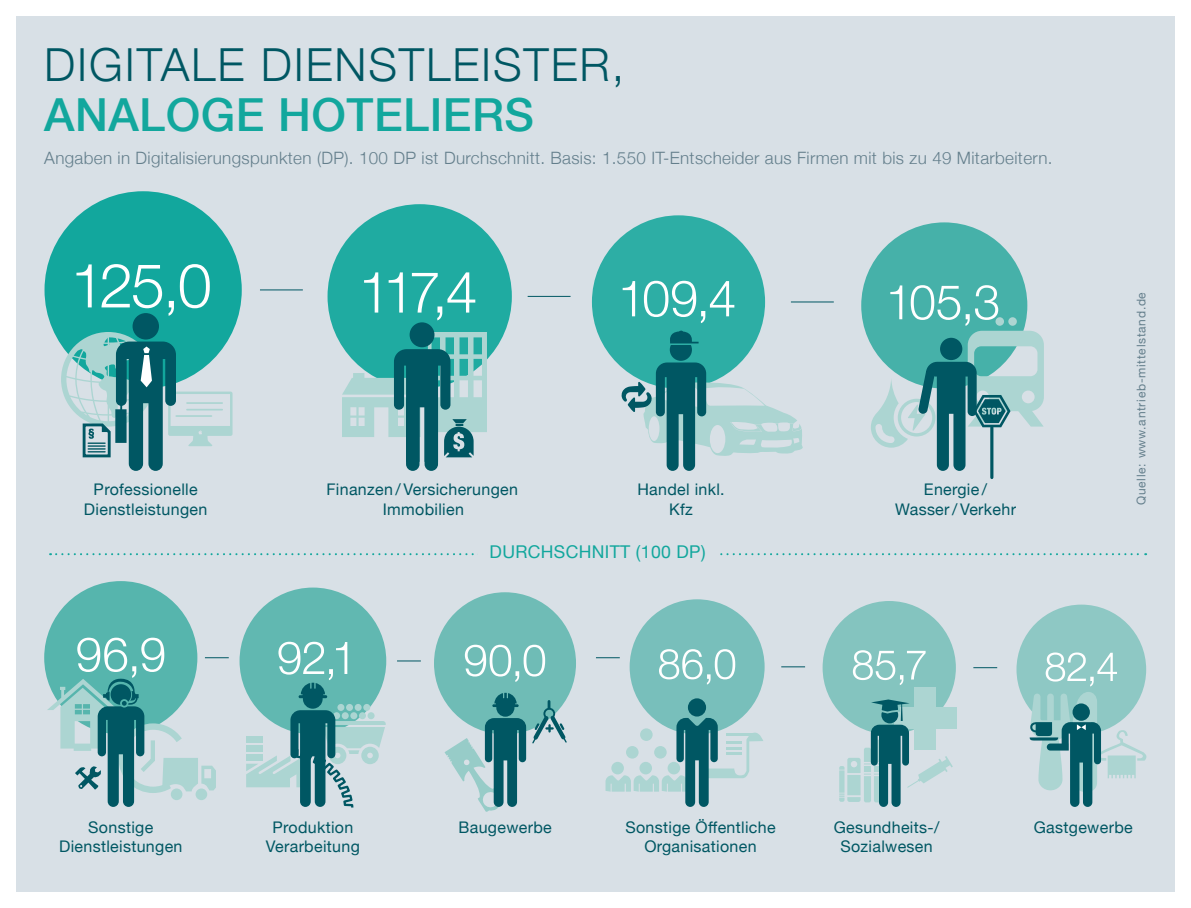
<style>
.page{position:relative;width:1191px;height:908px;background:#fff}
.page>*{position:absolute;margin:0;border:0;box-sizing:border-box;transform-origin:0 0}
.t1{font:300 45.6px "Helvetica Neue";letter-spacing:.04em;color:#005763}
.t2{font:500 45.6px "Helvetica Neue";letter-spacing:.01em;color:#12a79d}
.t3{font:17.6px "Helvetica Neue";letter-spacing:.02em;color:#12a79d}
.t4{font:300 17px "Helvetica Neue";letter-spacing:.02em;color:#647f8c}
.t5{font:16px/19.2px "Helvetica Neue";letter-spacing:.02em;color:#005763;text-align:center}
.t6{font:12px "Helvetica Neue";letter-spacing:.06em;color:#647f8c}
</style>
<div class="page">
<div style="left:16px;top:16px;width:1158px;height:875px;background:#d8e0e6"></div>
<div style="left:44px;top:581px;width:153px;height:153px;background:#56b5ad;border-radius:50%"></div>
<div style="left:327px;top:204px;width:185px;height:184px;background:#1faba1;border-radius:50%"></div>
<div style="left:592px;top:215px;width:173px;height:173px;background:#2daea5;border-radius:50%"></div>
<svg style="left:622px;top:280px;width:112px;height:43px"></svg>
<hr style="left:527px;top:296px;width:43px;height:1px;background:#005763">
<hr style="left:260px;top:289px;width:43px;height:1px;background:#005763">
<hr style="left:791px;top:301px;width:42px;height:1px;background:#005763">
<div style="left:45px;top:191px;width:197px;height:197px;background:#12a79d;border-radius:50%"></div>
<div style="left:861px;top:222px;width:166px;height:166px;background:#46b1a9;border-radius:50%"></div>
<svg style="left:50px;top:553px;width:1096px;height:2px"></svg>
<div style="left:482px;top:536px;width:230px;height:33px;background:#d8e0e6"></div>
<svg style="left:621px;top:329px;width:181px;height:141px"></svg>
<div style="left:239px;top:587px;width:147px;height:147px;background:#61b8b1;border-radius:50%"></div>
<div style="left:434px;top:592px;width:142px;height:142px;background:#6fbcb6;border-radius:50%"></div>
<svg style="left:465px;top:644px;width:80px;height:37px"></svg>
<div style="left:822px;top:600px;width:134px;height:134px;background:#84c4bf;border-radius:50%"></div>
<svg style="left:853px;top:650px;width:72px;height:34px"></svg>
<div style="left:1016px;top:604px;width:130px;height:130px;background:#8ec8c4;border-radius:50%"></div>
<svg style="left:397px;top:660px;width:24px;height:1px"></svg>
<svg style="left:596px;top:657px;width:24px;height:1px"></svg>
<svg style="left:781px;top:666px;width:24px;height:1px"></svg>
<svg style="left:973px;top:667px;width:24px;height:1px"></svg>
<div style="left:629px;top:599px;width:135px;height:135px;background:#78bfbb;border-radius:50%"></div>
<svg style="left:659px;top:649px;width:76px;height:35px"></svg>
<div style="left:914px;top:686px;width:22px;height:63px;background:#acd5d2"></div>
<div style="left:894px;top:707px;width:62px;height:21px;background:#acd5d2"></div>
<svg style="left:839px;top:699px;width:114px;height:107px"></svg>
<svg style="left:605px;top:698px;width:158px;height:108px"></svg>
<hr style="left:990px;top:427px;width:3px;height:50px;background:#005763">
<svg style="left:871px;top:285px;width:173px;height:185px"></svg>
<svg style="left:444px;top:692px;width:125px;height:119px"></svg>
<svg style="left:1029px;top:652px;width:118px;height:154px"></svg>
<svg style="left:246px;top:641px;width:140px;height:166px"></svg>
<svg style="left:61px;top:264px;width:171px;height:206px"></svg>
<svg style="left:47px;top:637px;width:182px;height:169px"></svg>
<div style="left:121px;top:699px;width:7px;height:7px;background:#005763;border-radius:50%"></div>
<div style="left:120px;top:698px;width:8px;height:9px;border:2px solid #56b5ad;border-radius:50%"></div>
<svg style="left:342px;top:272px;width:145px;height:198px"></svg>
<h1 class="t1" style="left:44px;top:28px;width:582px">Digitale Dienstleister,</h1>
<h1 class="t2" style="left:44px;top:78px;width:491px">ANALOGE HOTELIERS</h1>
<p class="t4" style="left:44px;top:144px;width:1010px">Angaben in Digitalisierungspunkten (DP). 100 DP ist Durchschnitt. Basis: 1.550 IT-Entscheider aus Firmen mit bis zu 49 Mitarbeitern.</p>
<p class="t5" style="left:84px;top:478px;width:125px">Professionelle<br>Dienstleistungen</p>
<p class="t5" style="left:326px;top:478px;width:193px">Finanzen / Versicherungen<br>Immobilien</p>
<p class="t5" style="left:637px;top:478px;width:89px">Handel inkl.<br>Kfz</p>
<p class="t5" style="left:895px;top:478px;width:122px">Energie /<br>Wasser/ Verkehr</p>
<p class="t3" style="left:489px;top:536px;width:217px">Durchsch nitt (100 DP)</p>
<p class="t6" style="left:1131px;top:504px;width:214px;rotate:-90deg">Quelle: www.antrieb-mittelstand.de</p>
<p class="t5" style="left:625px;top:815px;width:152px">Sonstige Öffentliche<br>Organisationen</p>
<p class="t5" style="left:59px;top:815px;width:125px">Sonstige<br>Dienstleistungen</p>
<p class="t5" style="left:266px;top:815px;width:95px">Produktion<br>Verarbeitung</p>
<p class="t5" style="left:458px;top:815px;width:95px">Baugewerbe</p>
<p class="t5" style="left:834px;top:815px;width:107px">Gesundheits-/</p>
<p class="t5" style="left:1033px;top:815px;width:100px">Gastgewerbe</p>
<p class="t5" style="left:840px;top:835px;width:94px">Sozialwesen</p>
</div>
